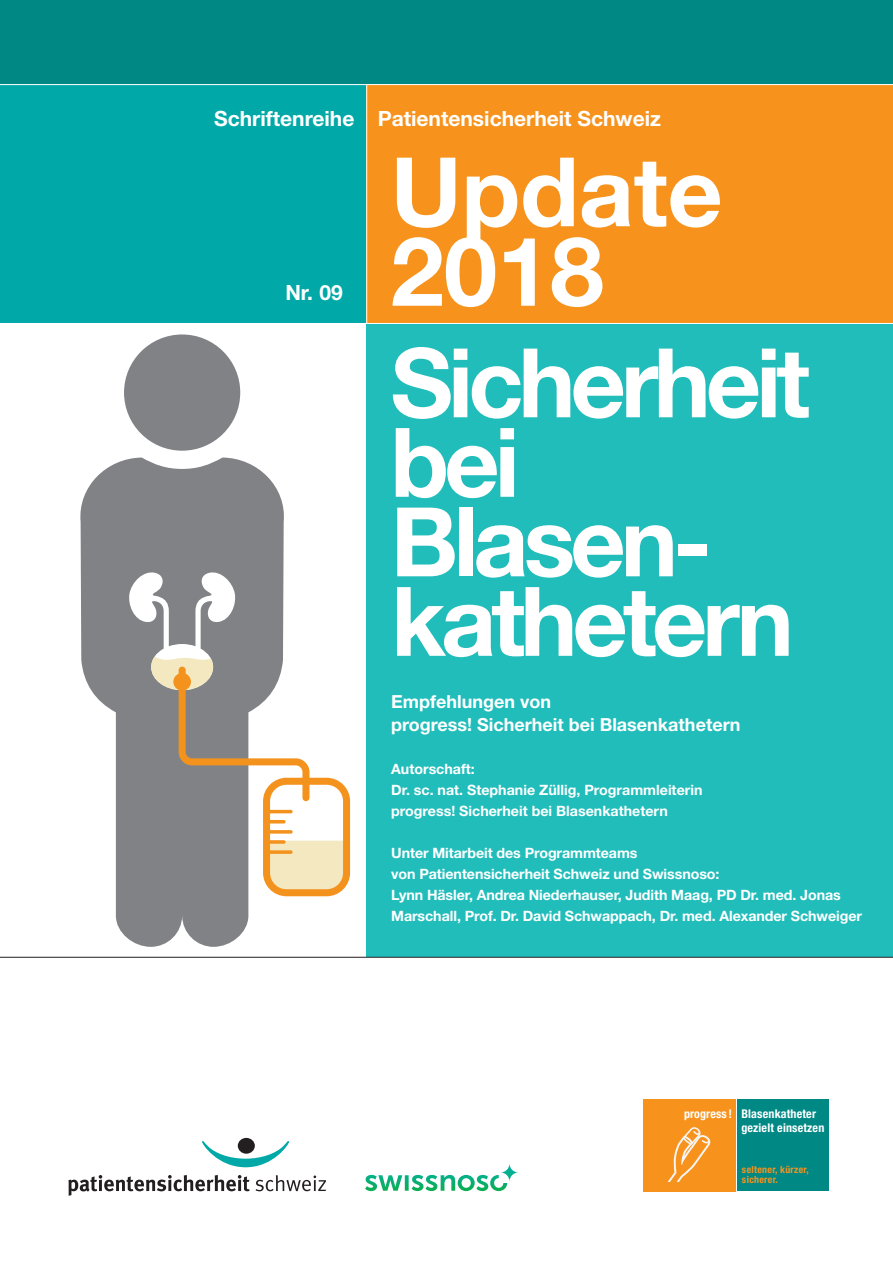
<style>
.page{position:relative;width:893px;height:1263px;background:#fff}
.page>*{position:absolute;margin:0;border:0;box-sizing:border-box;transform-origin:0 0}
.t1{font:700 96.15px/79.5px "Helvetica Neue";letter-spacing:-.05em;color:#fff}
.t2{font:700 96px/79.5px "Helvetica Neue";color:#fff}
.t3{font:700 21px "Helvetica Neue";color:#fff}
.t4{font:700 18px/22.5px "Helvetica Neue";color:#fff}
.t5{font:700 14.25px/21px "Helvetica Neue";letter-spacing:-.005em;color:#fff}
.t6{font:700 condensed 12px/13.6px "Helvetica Neue";letter-spacing:.015em;color:#fff}
.t7{font:700 condensed 9.9px/10.4px "Helvetica Neue";letter-spacing:.03em;color:#f7931d}
</style>
<div class="page">
<div style="left:0;top:85px;width:367px;height:238px;background:#00a9a7"></div>
<div style="left:0;top:0;width:893px;height:85px;background:#008885"></div>
<div style="left:367px;top:85px;width:526px;height:238px;background:#f7931d"></div>
<div style="left:367px;top:323px;width:526px;height:634px;background:#21bdbb"></div>
<hr style="left:366px;top:85px;width:1px;height:238px;background:#fff">
<hr style="left:0;top:957px;width:893px;height:1px;background:#231f20">
<svg style="left:68px;top:1175px;width:182px;height:21px"></svg>
<svg style="left:256px;top:1175px;width:70px;height:16px"></svg>
<svg style="left:202px;top:1141px;width:87px;height:26px"></svg>
<div style="left:238px;top:1138px;width:17px;height:16px;background:#231f20;border-radius:50%"></div>
<div style="left:124px;top:334px;width:116px;height:117px;background:#808285;border-radius:50%"></div>
<svg style="left:80px;top:457px;width:207px;height:490px;fill:#808285"></svg>
<svg style="left:127px;top:570px;width:223px;height:326px"></svg>
<hr style="left:0;top:84px;width:893px;height:1px;background:#fff">
<hr style="left:0;top:323px;width:893px;height:1px;background:#fff">
<svg style="left:365px;top:1164px;width:153px;height:27px"></svg>
<div style="left:737px;top:1100px;width:92px;height:91px;background:#008885"></div>
<div style="left:643px;top:1100px;width:92px;height:91px;background:#f7931d"></div>
<svg style="left:667px;top:1127px;width:44px;height:55px"></svg>
<h3 class="t3" style="left:214px;top:111px;width:448px">Schriftenreihe Patientensicherheit Schweiz</h3>
<h3 class="t3" style="left:285px;top:285px;width:59px">Nr. 09</h3>
<h2 class="t2" style="left:391px;top:161px;width:334px">Update<br>2018</h2>
<h1 class="t1" style="left:391px;top:352px;width:421px">Sicherheit bei<br>Blasen&shy;kathetern</h1>
<p class="t4" style="left:391px;top:692px;width:351px">Empfehlungen von<br>progress! Sicherheit bei Blasenkathetern</p>
<p class="t5" style="left:391px;top:760px;width:313px">Autorschaft:<br>Dr. sc. nat. Stephanie Züllig, Programmleiterin progress! Sicherheit bei Blasenkathetern</p>
<p class="t5" style="left:391px;top:844px;width:472px">Unter Mitarbeit des Programmteams<br>von Patientensicherheit Schweiz und Swissnoso:<br>Lynn Häsler, Andrea Niederhauser, Judith Maag, PD Dr. med. Jonas Marschall, Prof. Dr. David Schwappach, Dr. med. Alexander Schweiger</p>
<p class="t6" style="left:684px;top:1108px;width:50px">progress!</p>
<p class="t6" style="left:741px;top:1108px;width:84px">Blasenkatheter gezielt einsetzen</p>
<p class="t7" style="left:742px;top:1165px;width:68px">seltener, kürzer, sicherer.</p>
</div>
